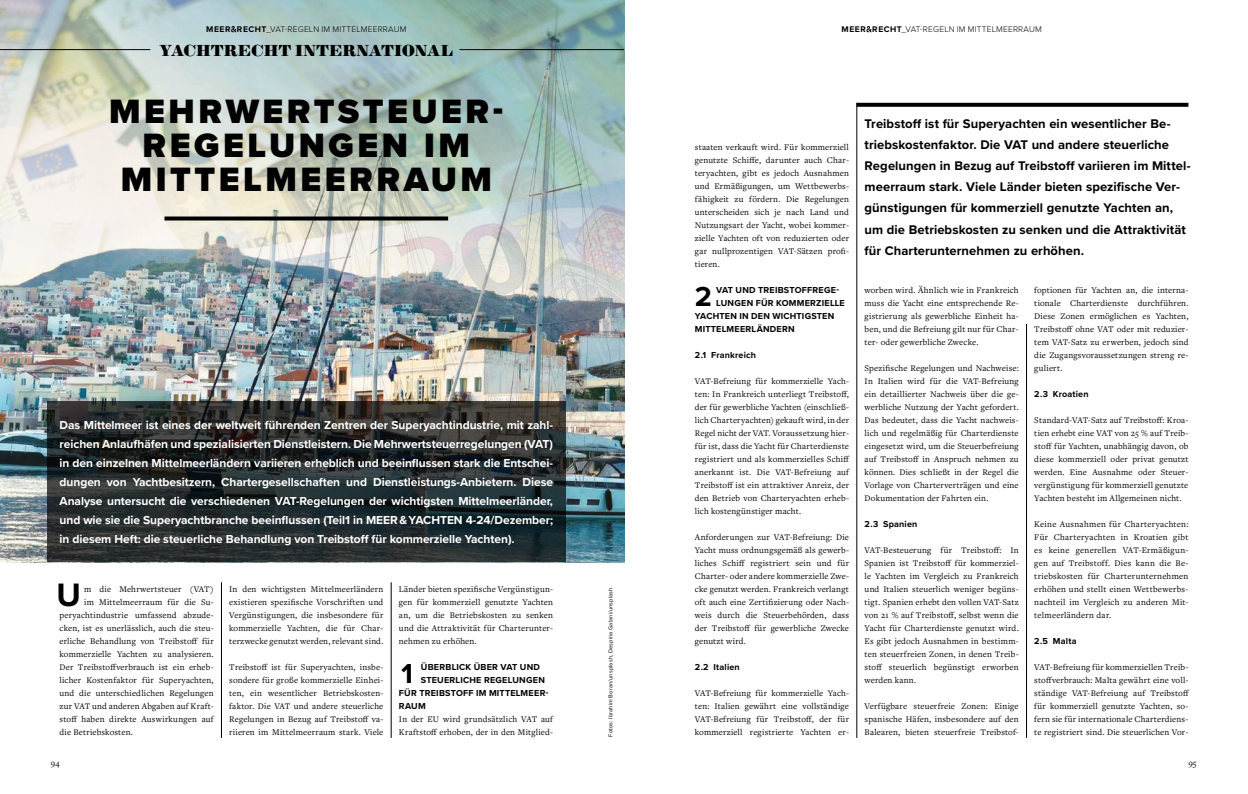
<style>
.page{position:relative;width:1248px;height:794px;background:#fff}
.page>*{position:absolute;margin:0;border:0;box-sizing:border-box;transform-origin:0 0}
.t1{font:900 35px/34px "Proxima Nova";letter-spacing:.1em;color:#000;text-align:center}
.t2{font:700 33.6px "Proxima Nova";color:#000}
.t3{font:700 28.5px "Proxima Nova";color:#000}
.t4{font:16px "Sybarite Small";letter-spacing:-.005em;color:#000}
.t5{font:700 13px/21.1px "Proxima Nova";letter-spacing:.005em;color:#000}
.t6{font:700 12px/19px "Proxima Nova";letter-spacing:-.005em;color:#fff;text-align:justify}
.t7{font:9px/13px "Freight Text Pro";letter-spacing:.015em;color:#000;text-align:justify}
.t8{font:700 9px "Proxima Nova";letter-spacing:.025em;color:#000}
.t9{font:300 8.5px "Proxima Nova";letter-spacing:.015em;color:#000}
.t10{font:5.8px "Proxima Nova";letter-spacing:.025em;color:#000}
.s1{font-weight:700}
</style>
<div class="page">
<img style="left:0;top:0;width:624px;height:562px">
<svg style="left:47px;top:401px;width:518px;height:161px;background:#262c2d"></svg>
<svg style="left:866px;top:26px;width:5px;height:6px"></svg>
<svg style="left:231px;top:26px;width:5px;height:6px"></svg>
<hr style="left:1026px;top:324px;width:1px;height:414px;background:#000">
<hr style="left:391px;top:582px;width:1px;height:156px;background:#000">
<hr style="left:856px;top:103px;width:1px;height:635px;background:#000">
<hr style="left:221px;top:582px;width:1px;height:156px;background:#000">
<hr style="left:0;top:49px;width:150px;height:1px;background:#000">
<hr style="left:459px;top:49px;width:165px;height:1px;background:#000">
<svg style="left:856px;top:103px;width:332px;height:4px"></svg>
<svg style="left:164px;top:216px;width:284px;height:4px"></svg>
<p class="t9" style="left:206px;top:23px;width:202px"><span class="s1">MEER RECHT</span>_VAT-REGELN IM MITTELMEERRAUM</p>
<h3 class="t4" style="left:159px;top:40px;width:295px">YACHTRECHT INTERNATIONAL</h3>
<h1 class="t1" style="left:109px;top:94px;width:395px">MEHRWERTSTEUER-<br>REGELUNGEN IM<br>MITTELMEERRAUM</h1>
<p class="t6" style="left:60px;top:415px;width:495px">Das Mittelmeer ist eines der weltweit führenden Zentren der Superyachtindustrie, mit zahl&shy;reichen Anlaufhäfen und spezialisierten Dienstleistern. Die Mehrwertsteuerregelungen (VAT) in den einzelnen Mittelmeerländern variieren erheblich und beeinflussen stark die Entschei&shy;dungen von Yachtbesitzern, Chartergesellschaften und Dienstleistungs-Anbietern. Diese Analyse untersucht die verschiedenen VAT-Regelungen der wichtigsten Mittelmeerländer, und wie sie die Superyachtbranche beeinflussen (Teil1 in MEER &amp; YACHTEN 4-24/Dezember; in diesem Heft: die steuerliche Behandlung von Treibstoff für kommerzielle Yachten).</p>
<h2 class="t2" style="left:56px;top:570px;width:26px">U</h2>
<p class="t7" style="left:84px;top:582px;width:131px">m die Mehrwertsteuer (VAT)</p>
<p class="t7" style="left:84px;top:595px;width:131px">im Mittelmeerraum für die Su-</p>
<p class="t7" style="left:60px;top:608px;width:156px">peryachtindustrie umfassend abzude-</p>
<p class="t7" style="left:60px;top:621px;width:156px">cken, ist es unerlässlich, auch die steu-</p>
<p class="t7" style="left:60px;top:634px;width:156px">erliche Behandlung von Treibstoff für</p>
<p class="t7" style="left:60px;top:647px;width:156px">kommerzielle Yachten zu analysieren.</p>
<p class="t7" style="left:60px;top:660px;width:156px">Der Treibstoffverbrauch ist ein erheb-</p>
<p class="t7" style="left:60px;top:673px;width:156px">licher Kostenfaktor für Superyachten,</p>
<p class="t7" style="left:60px;top:686px;width:156px">und die unterschiedlichen Regelungen</p>
<p class="t7" style="left:60px;top:699px;width:156px">zur VAT und anderen Abgaben auf Kraft-</p>
<p class="t7" style="left:60px;top:712px;width:156px">stoff haben direkte Auswirkungen auf</p>
<p class="t7" style="left:60px;top:725px;width:75px">die Betriebskosten.</p>
<p class="t7" style="left:229px;top:582px;width:156px">In den wichtigsten Mittelmeerländern existieren spezifische Vorschriften und Vergünstigungen, die insbesondere für kommerzielle Yachten, die für Char&shy;terzwecke genutzt werden, relevant sind.</p>
<p class="t7" style="left:229px;top:660px;width:156px">Treibstoff ist für Superyachten, insbe&shy;sondere für große kommerzielle Einhei&shy;ten, ein wesentlicher Betriebskosten&shy;faktor. Die VAT und andere steuerliche Regelungen in Bezug auf Treibstoff va&shy;riieren im Mittelmeerraum stark. Viele</p>
<p class="t7" style="left:399px;top:582px;width:156px">Länder bieten spezifische Vergünstigun&shy;gen für kommerziell genutzte Yachten an, um die Betriebskosten zu senken und die Attraktivität für Charterunter&shy;nehmen zu erhöhen.</p>
<h3 class="t3" style="left:399px;top:652px;width:19px">1</h3>
<p class="t8" style="left:421px;top:660px;width:121px">ÜBERBLICK ÜBER VAT UND</p>
<p class="t8" style="left:421px;top:673px;width:125px">STEUERLICHE REGELUNGEN</p>
<p class="t8" style="left:399px;top:686px;width:151px">FÜR TREIBSTOFF IM MITTELMEER-</p>
<p class="t8" style="left:399px;top:699px;width:28px">RAUM</p>
<p class="t7" style="left:399px;top:712px;width:156px">In der EU wird grundsätzlich VAT auf<br>Kraftstoff erhoben, der in den Mitglied-</p>
<p class="t10" style="left:606px;top:736px;width:151px;rotate:-90deg">Fotos: Ibrahim Boran/unsplash, Despina Galani/unsplash</p>
<p class="t9" style="left:841px;top:23px;width:202px"><span class="s1">MEER RECHT</span>_VAT-REGELN IM MITTELMEERRAUM</p>
<p class="t7" style="left:694px;top:140px;width:156px">staaten verkauft wird. Für kommerziell genutzte Schiffe, darunter auch Char&shy;teryachten, gibt es jedoch Ausnahmen und Ermäßigungen, um Wettbewerbs&shy;fähigkeit zu fördern. Die Regelungen unterscheiden sich je nach Land und Nutzungsart der Yacht, wobei kommer&shy;zielle Yachten oft von reduzierten oder gar nullprozentigen VAT-Sätzen profi&shy;tieren.</p>
<h3 class="t3" style="left:694px;top:275px;width:19px">2</h3>
<p class="t8" style="left:716px;top:283px;width:124px">VAT UND TREIBSTOFFREGE-</p>
<p class="t8" style="left:716px;top:296px;width:130px">LUNGEN FÜR KOMMERZIELLE</p>
<p class="t8" style="left:694px;top:309px;width:141px">YACHTEN IN DEN WICHTIGSTEN</p>
<p class="t8" style="left:694px;top:322px;width:101px">MITTELMEERLÄNDERN</p>
<p class="t8" style="left:694px;top:348px;width:63px">2.1 Frankreich</p>
<p class="t7" style="left:694px;top:374px;width:156px">VAT-Befreiung für kommerzielle Yach&shy;ten: In Frankreich unterliegt Treibstoff, der für gewerbliche Yachten (einschließ&shy;lich Charteryachten) gekauft wird, in der Regel nicht der VAT. Voraussetzung hier&shy;für ist, dass die Yacht für Charterdienste registriert und als kommerzielles Schiff anerkannt ist. Die VAT-Befreiung auf Treibstoff ist ein attraktiver Anreiz, der den Betrieb von Charteryachten erheb&shy;lich kostengünstiger macht.</p>
<p class="t7" style="left:694px;top:530px;width:156px">Anforderungen zur VAT-Befreiung: Die Yacht muss ordnungsgemäß als gewerb&shy;liches Schiff registriert sein und für Charter- oder andere kommerzielle Zwe&shy;cke genutzt werden. Frankreich verlangt oft auch eine Zertifizierung oder Nach&shy;weis durch die Steuerbehörden, dass der Treibstoff für gewerbliche Zwecke genutzt wird.</p>
<p class="t8" style="left:694px;top:660px;width:46px">2.2 Italien</p>
<p class="t7" style="left:694px;top:686px;width:156px">VAT-Befreiung für kommerzielle Yach&shy;ten: Italien gewährt eine vollständige VAT-Befreiung für Treibstoff, der für kommerziell registrierte Yachten er-</p>
<p class="t5" style="left:864px;top:113px;width:327px">Treibstoff ist für Superyachten ein wesentlicher Be&shy;triebskostenfaktor. Die VAT und andere steuerliche Regelungen in Bezug auf Treibstoff variieren im Mittel&shy;meerraum stark. Viele Länder bieten spezifische Ver&shy;günstigungen für kommerziell genutzte Yachten an, um die Betriebskosten zu senken und die Attraktivität für Charterunternehmen zu erhöhen.</p>
<p class="t7" style="left:864px;top:283px;width:156px">worben wird. Ähnlich wie in Frankreich muss die Yacht eine entsprechende Re&shy;gistrierung als gewerbliche Einheit ha&shy;ben, und die Befreiung gilt nur für Char&shy;ter- oder gewerbliche Zwecke.</p>
<p class="t7" style="left:864px;top:361px;width:156px">Spezifische Regelungen und Nachweise:<br>In Italien wird für die VAT-Befreiung ein detaillierter Nachweis über die ge&shy;werbliche Nutzung der Yacht gefordert.<br>Das bedeutet, dass die Yacht nachweis&shy;lich und regelmäßig für Charterdienste eingesetzt wird, um die Steuerbefreiung auf Treibstoff in Anspruch nehmen zu können. Dies schließt in der Regel die Vorlage von Charterverträgen und eine Dokumentation der Fahrten ein.</p>
<p class="t8" style="left:864px;top:517px;width:54px">2.3 Spanien</p>
<p class="t7" style="left:864px;top:543px;width:156px">VAT-Besteuerung für Treibstoff: In Spanien ist Treibstoff für kommerziel&shy;le Yachten im Vergleich zu Frankreich und Italien steuerlich weniger begüns&shy;tigt. Spanien erhebt den vollen VAT-Satz von 21 % auf Treibstoff, selbst wenn die Yacht für Charterdienste genutzt wird.<br>Es gibt jedoch Ausnahmen in bestimm&shy;ten steuerfreien Zonen, in denen Treib&shy;stoff steuerlich begünstigt erworben werden kann.</p>
<p class="t7" style="left:864px;top:699px;width:156px">Verfügbare steuerfreie Zonen: Einige spanische Häfen, insbesondere auf den Balearen, bieten steuerfreie Treibstof-</p>
<p class="t7" style="left:1034px;top:283px;width:156px">foptionen für Yachten an, die interna&shy;tionale Charterdienste durchführen.<br>Diese Zonen ermöglichen es Yachten, Treibstoff ohne VAT oder mit reduzier&shy;tem VAT-Satz zu erwerben, jedoch sind die Zugangsvoraussetzungen streng re&shy;guliert.</p>
<p class="t8" style="left:1034px;top:387px;width:56px">2.3 Kroatien</p>
<p class="t7" style="left:1034px;top:413px;width:156px">Standard-VAT-Satz auf Treibstoff: Kroa&shy;tien erhebt eine VAT von 25 % auf Treib&shy;stoff für Yachten, unabhängig davon, ob diese kommerziell oder privat genutzt werden. Eine Ausnahme oder Steuer&shy;vergünstigung für kommerziell genutzte Yachten besteht im Allgemeinen nicht.</p>
<p class="t7" style="left:1034px;top:517px;width:156px">Keine Ausnahmen für Charteryachten:<br>Für Charteryachten in Kroatien gibt es keine generellen VAT-Ermäßigun&shy;gen auf Treibstoff. Dies kann die Be&shy;triebskosten für Charterunternehmen erhöhen und stellt einen Wettbewerbs&shy;nachteil im Vergleich zu anderen Mit&shy;telmeerländern dar.</p>
<p class="t8" style="left:1034px;top:634px;width:44px">2.5 Malta</p>
<p class="t7" style="left:1034px;top:660px;width:156px">VAT-Befreiung für kommerziellen Treib&shy;stoffverbrauch: Malta gewährt eine voll&shy;ständige VAT-Befreiung auf Treibstoff für kommerziell genutzte Yachten, so&shy;fern sie für internationale Charterdiens&shy;te registriert sind. Die steuerlichen Vor-</p>
<p class="t7" style="left:51px;top:756px;width:10px">94</p>
<p class="t7" style="left:1188px;top:756px;width:10px">95</p>
</div>
